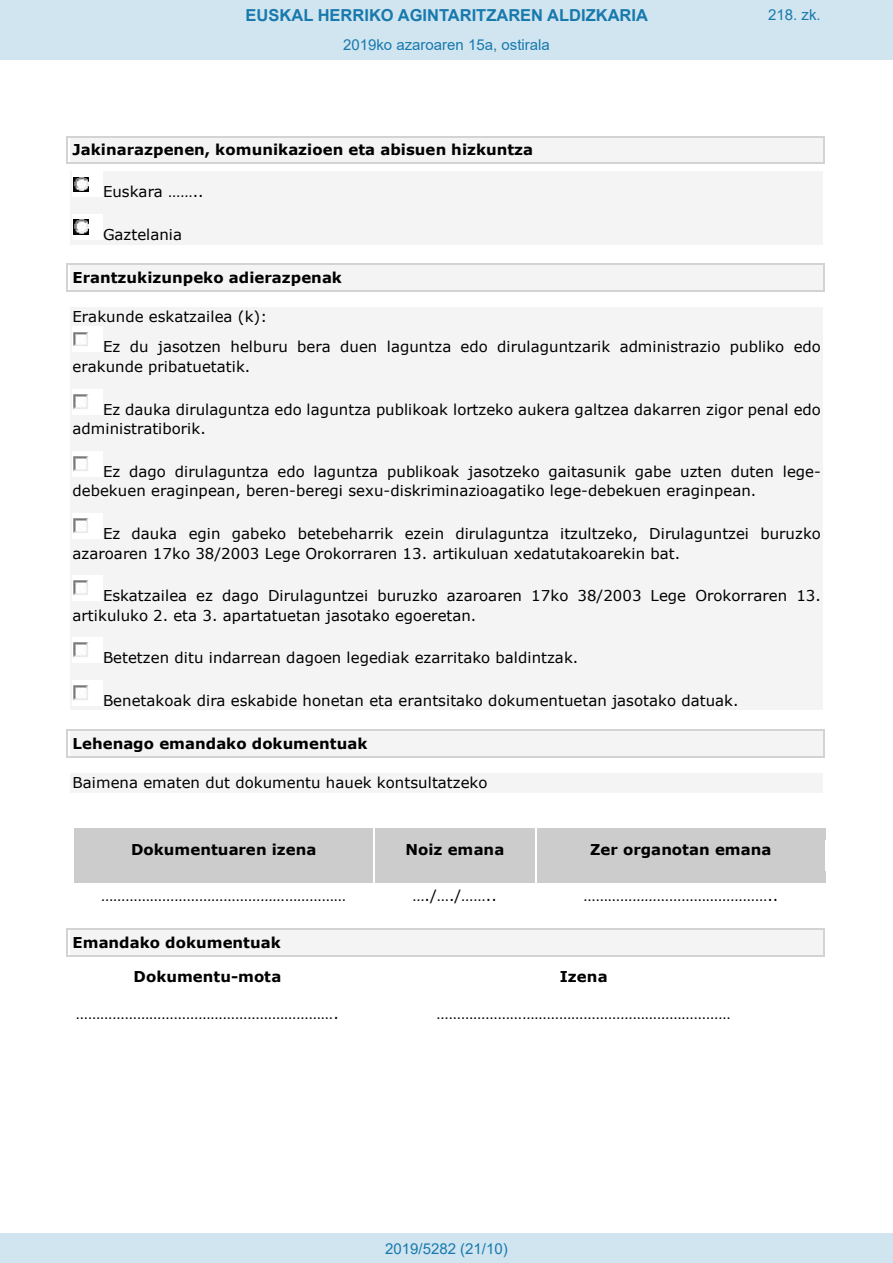
<style>
.page{position:relative;width:893px;height:1263px;background:#fff}
.page>*{position:absolute;margin:0;border:0;box-sizing:border-box;transform-origin:0 0}
.t1{font:700 16.5px "Arial";color:#1879ad}
.t2{font:15px/19.6px "Verdana";letter-spacing:.005em;color:#000}
.t3{font:700 15px "Verdana";color:#000}
.Paginacion_Centro{font:15px "Arial";color:#1879ad}
</style>
<div class="page">
<div style="left:70px;top:137px;width:753px;height:26px;background:#f4f4f4"></div>
<hr style="left:68px;top:136px;width:755px;height:1px;background:#d3d3d3">
<hr style="left:68px;top:163px;width:755px;height:1px;background:#d3d3d3">
<hr style="left:66px;top:137px;width:2px;height:26px;background:#d3d3d3">
<svg style="left:823px;top:136px;width:1px;height:28px"></svg>
<div style="left:70px;top:172px;width:753px;height:42px;background:#f4f4f4"></div>
<div style="left:73px;top:172px;width:30px;height:25px;background:#fff"></div>
<img style="left:74px;top:177px;width:14px;height:15px">
<div style="left:70px;top:214px;width:753px;height:30px;background:#f4f4f4"></div>
<svg style="left:73px;top:214px;width:17px;height:26px"></svg>
<div style="left:90px;top:214px;width:13px;height:26px;background:#fff"></div>
<img style="left:74px;top:220px;width:14px;height:14px">
<div style="left:70px;top:265px;width:753px;height:26px;background:#f4f4f4"></div>
<hr style="left:68px;top:264px;width:755px;height:1px;background:#d3d3d3">
<hr style="left:68px;top:291px;width:755px;height:1px;background:#d3d3d3">
<hr style="left:66px;top:265px;width:2px;height:26px;background:#d3d3d3">
<svg style="left:823px;top:264px;width:1px;height:28px"></svg>
<div style="left:70px;top:307px;width:753px;height:19px;background:#f4f4f4"></div>
<div style="left:70px;top:326px;width:753px;height:31px;background:#f4f4f4"></div>
<div style="left:73px;top:326px;width:30px;height:26px;background:#fff"></div>
<img style="left:74px;top:332px;width:14px;height:14px">
<div style="left:70px;top:357px;width:753px;height:32px;background:#f4f4f4"></div>
<div style="left:70px;top:389px;width:753px;height:30px;background:#f4f4f4"></div>
<div style="left:73px;top:389px;width:30px;height:26px;background:#fff"></div>
<img style="left:74px;top:394px;width:14px;height:15px">
<div style="left:70px;top:419px;width:753px;height:32px;background:#f4f4f4"></div>
<div style="left:70px;top:451px;width:753px;height:30px;background:#f4f4f4"></div>
<div style="left:73px;top:451px;width:30px;height:26px;background:#fff"></div>
<img style="left:74px;top:456px;width:14px;height:15px">
<div style="left:70px;top:481px;width:753px;height:32px;background:#f4f4f4"></div>
<div style="left:70px;top:513px;width:753px;height:30px;background:#f4f4f4"></div>
<div style="left:73px;top:513px;width:30px;height:26px;background:#fff"></div>
<img style="left:74px;top:519px;width:14px;height:14px">
<div style="left:70px;top:543px;width:753px;height:32px;background:#f4f4f4"></div>
<div style="left:70px;top:575px;width:753px;height:31px;background:#f4f4f4"></div>
<div style="left:73px;top:575px;width:30px;height:26px;background:#fff"></div>
<img style="left:74px;top:581px;width:14px;height:14px">
<div style="left:70px;top:606px;width:753px;height:31px;background:#f4f4f4"></div>
<div style="left:70px;top:637px;width:753px;height:43px;background:#f4f4f4"></div>
<div style="left:73px;top:637px;width:30px;height:26px;background:#fff"></div>
<img style="left:74px;top:643px;width:14px;height:14px">
<div style="left:70px;top:680px;width:753px;height:30px;background:#f4f4f4"></div>
<div style="left:73px;top:680px;width:30px;height:26px;background:#fff"></div>
<img style="left:74px;top:685px;width:14px;height:15px">
<div style="left:70px;top:731px;width:753px;height:25px;background:#f4f4f4"></div>
<hr style="left:68px;top:730px;width:755px;height:1px;background:#d3d3d3">
<hr style="left:68px;top:756px;width:755px;height:2px;background:#d3d3d3">
<hr style="left:66px;top:731px;width:2px;height:25px;background:#d3d3d3">
<svg style="left:823px;top:730px;width:1px;height:28px"></svg>
<div style="left:70px;top:773px;width:753px;height:19px;background:#f4f4f4"></div>
<div style="left:75px;top:828px;width:298px;height:55px;background:#ccc"></div>
<div style="left:375px;top:828px;width:160px;height:55px;background:#ccc"></div>
<div style="left:537px;top:828px;width:288px;height:55px;background:#ccc"></div>
<div style="left:70px;top:930px;width:753px;height:25px;background:#f4f4f4"></div>
<hr style="left:68px;top:928px;width:755px;height:2px;background:#d3d3d3">
<hr style="left:68px;top:955px;width:755px;height:1px;background:#d3d3d3">
<hr style="left:66px;top:930px;width:2px;height:25px;background:#d3d3d3">
<svg style="left:823px;top:928px;width:1px;height:28px"></svg>
<div style="left:0;top:0;width:893px;height:60px;background:#d0e5f0"></div>
<div style="left:0;top:1233px;width:893px;height:30px;background:#d0e5f0"></div>
<p class="t1" style="left:246px;top:3px;width:404px">EUSKAL HERRIKO AGINTARITZAREN ALDIZKARIA</p>
<p class="Paginacion_Centro" style="left:768px;top:5px;width:54px">218. zk.</p>
<p class="Paginacion_Centro" style="left:343px;top:35px;width:208px">2019ko azaroaren 15a, ostirala</p>
<p class="t3" style="left:73px;top:139px;width:462px">Jakinarazpenen, komunikazioen eta abisuen hizkuntza</p>
<p class="t2" style="left:103px;top:182px;width:102px">Euskara ……..</p>
<p class="t2" style="left:103px;top:224px;width:81px">Gaztelania</p>
<p class="t3" style="left:73px;top:267px;width:271px">Erantzukizunpeko adierazpenak</p>
<p class="t2" style="left:103px;top:301px;width:719px;line-height:30.5px;text-indent:-30px">Erakunde eskatzailea (k):<br>Ez du jasotzen helburu bera duen laguntza edo dirulaguntzarik administrazio publiko edo</p>
<p class="t2" style="left:73px;top:357px;width:179px">erakunde pribatuetatik.</p>
<p class="t2" style="left:73px;top:399px;width:750px;text-indent:30px">Ez dauka dirulaguntza edo laguntza publikoak lortzeko aukera galtzea dakarren zigor penal edo administratiborik.</p>
<p class="t2" style="left:73px;top:461px;width:750px;text-indent:30px">Ez dago dirulaguntza edo laguntza publikoak jasotzeko gaitasunik gabe uzten duten lege&shy;debekuen eraginpean, beren-beregi sexu-diskriminazioagatiko lege-debekuen eraginpean.</p>
<p class="t2" style="left:73px;top:523px;width:750px;text-indent:30px">Ez dauka egin gabeko betebeharrik ezein dirulaguntza itzultzeko, Dirulaguntzei buruzko azaroaren 17ko 38/2003 Lege Orokorraren 13. artikuluan xedatutakoarekin bat.</p>
<p class="t2" style="left:73px;top:585px;width:750px;text-indent:30px">Eskatzailea ez dago Dirulaguntzei buruzko azaroaren 17ko 38/2003 Lege Orokorraren 13. artikuluko 2. eta 3. apartatuetan jasotako egoeretan.</p>
<p class="t2" style="left:103px;top:648px;width:477px">Betetzen ditu indarrean dagoen legediak ezarritako baldintzak.</p>
<p class="t2" style="left:103px;top:690px;width:637px">Benetakoak dira eskabide honetan eta erantsitako dokumentuetan jasotako datuak.</p>
<p class="t3" style="left:73px;top:733px;width:296px">Lehenago emandako dokumentuak</p>
<p class="t2" style="left:73px;top:772px;width:416px">Baimena ematen dut dokumentu hauek kontsultatzeko</p>
<p class="t3" style="left:131px;top:839px;width:187px">Dokumentuaren izena</p>
<p class="t3" style="left:406px;top:839px;width:100px">Noiz emana</p>
<p class="t3" style="left:590px;top:839px;width:183px">Zer organotan emana</p>
<p class="t2" style="left:101px;top:886px;width:247px">……………………………………………………</p>
<p class="t2" style="left:412px;top:886px;width:86px">…./…./……..</p>
<p class="t2" style="left:583px;top:886px;width:196px">………………………………………..</p>
<p class="t3" style="left:73px;top:932px;width:210px">Emandako dokumentuak</p>
<p class="t3" style="left:134px;top:966px;width:149px">Dokumentu-mota</p>
<p class="t3" style="left:560px;top:966px;width:49px">Izena</p>
<p class="t2" style="left:76px;top:1003px;width:264px">……………………………………………………….</p>
<p class="t2" style="left:437px;top:1003px;width:296px">………………………………………………………………</p>
<p class="Paginacion_Centro" style="left:385px;top:1238px;width:124px">2019/5282 (21/10)</p>
</div>
